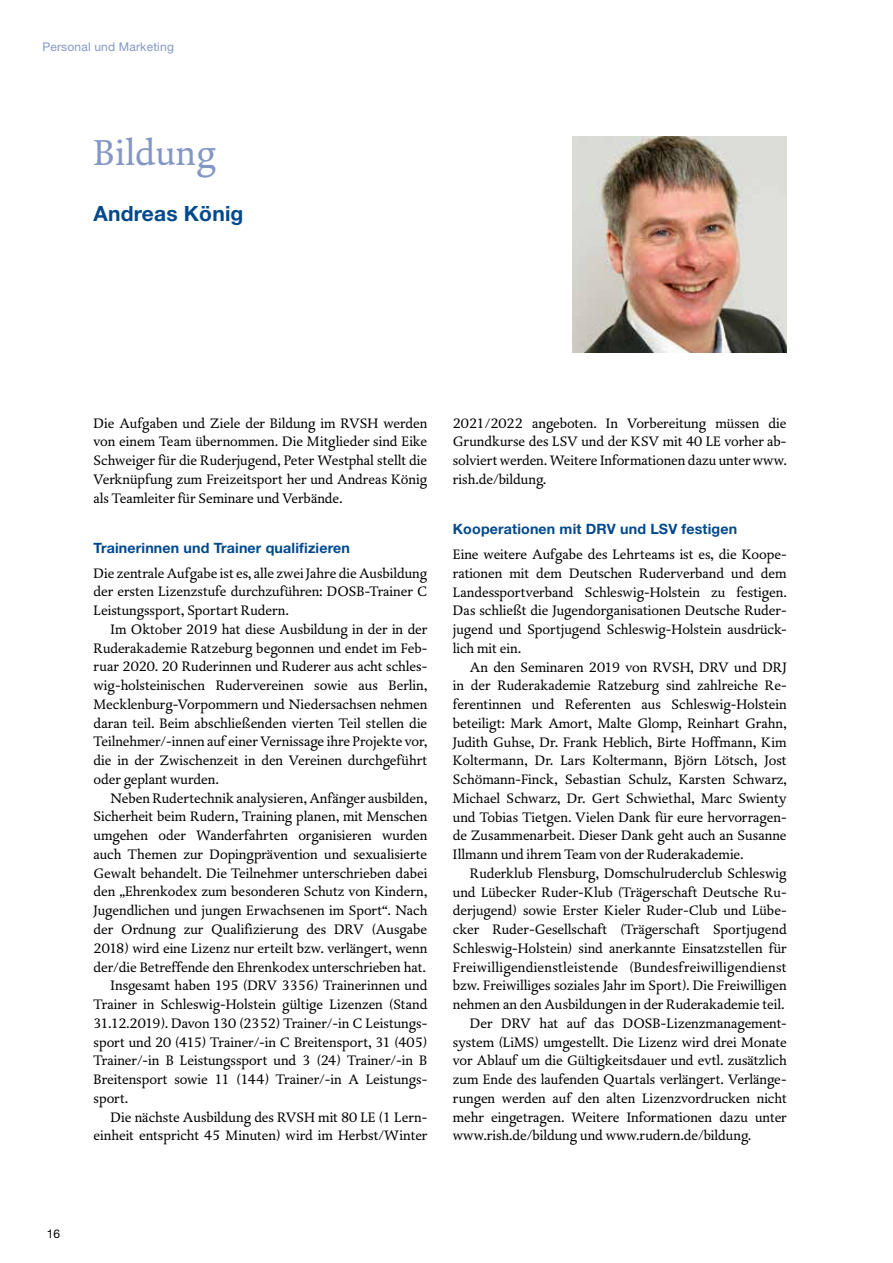
<style>
.page{position:relative;width:893px;height:1263px;background:#fff}
.page>*{position:absolute;margin:0;border:0;box-sizing:border-box;transform-origin:0 0}
.t1{font:37.5px "DTL Dorian ST";letter-spacing:.01em;color:#8497c4}
.t2{font:700 21px "Helvetica Neue LT Std";letter-spacing:.01em;color:#00498d}
.t3{font:14.25px/18.8px "DTL Dorian T";color:#000;text-align:justify}
.t4{font:700 14.25px "Helvetica Neue LT Std";letter-spacing:.01em;color:#00498d}
.t5{font:14.25px "DTL Dorian T";letter-spacing:.02em;color:#000}
.t6{font:12px "Helvetica Neue LT Std";letter-spacing:.015em;color:#8497c4}
.t7{font:12px "Helvetica Neue LT Std";color:#000}
</style>
<div class="page">
<img style="left:573px;top:136px;width:214px;height:217px">
<p class="t6" style="left:43px;top:40px;width:133px">Personal und Marketing</p>
<h1 class="t1" style="left:94px;top:131px;width:124px">Bildung</h1>
<h2 class="t2" style="left:94px;top:201px;width:151px">Andreas König</h2>
<p class="t3" style="left:94px;top:414px;width:335px">Die Aufgaben und Ziele der Bildung im RVSH werden von einem Team übernommen. Die Mitglieder sind Eike Schweiger für die Ruderjugend, Peter Westphal stellt die Verknüpfung zum Freizeitsport her und Andreas König als Teamleiter für Seminare und Verbände.</p>
<p class="t4" style="left:94px;top:539px;width:258px">Trainerinnen und Trainer qualifizieren</p>
<p class="t3" style="left:94px;top:564px;width:335px">Die zentrale Aufgabe ist es, alle zwei Jahre die Ausbildung der ersten Lizenzstufe durchzuführen: DOSB-Trainer C Leistungssport, Sportart Rudern.</p>
<p class="t3" style="left:94px;top:620px;width:335px;text-indent:17px">Im Oktober 2019 hat diese Ausbildung in der in der Ruderakademie Ratzeburg begonnen und endet im Feb&shy;ruar 2020. 20 Ruderinnen und Ruderer aus acht schles&shy;wig-holsteinischen Rudervereinen sowie aus Berlin, Mecklenburg-Vorpommern und Niedersachsen nehmen daran teil. Beim abschließenden vierten Teil stellen die Teilnehmer/-innen auf einer Vernissage ihre Projekte vor, die in der Zwischenzeit in den Vereinen durchgeführt oder geplant wurden.</p>
<p class="t3" style="left:111px;top:789px;width:318px">Neben Rudertechnik analysieren, Anfänger ausbilden,</p>
<p class="t3" style="left:94px;top:808px;width:335px">Sicherheit beim Rudern, Training planen, mit Menschen</p>
<p class="t3" style="left:94px;top:827px;width:335px">umgehen oder Wanderfahrten organisieren wurden</p>
<p class="t3" style="left:94px;top:845px;width:335px">auch Themen zur Dopingprävention und sexualisierte</p>
<p class="t3" style="left:94px;top:864px;width:335px">Gewalt behandelt. Die Teilnehmer unterschrieben dabei</p>
<p class="t3" style="left:94px;top:883px;width:335px">den „Ehrenkodex zum besonderen Schutz von Kindern,</p>
<p class="t3" style="left:94px;top:902px;width:335px">Jugendlichen und jungen Erwachsenen im Sport“. Nach</p>
<p class="t3" style="left:94px;top:920px;width:335px">der Ordnung zur Qualifizierung des DRV (Ausgabe</p>
<p class="t3" style="left:94px;top:939px;width:335px">2018) wird eine Lizenz nur erteilt bzw. verlängert, wenn</p>
<p class="t3" style="left:94px;top:958px;width:334px">der/die Betreffende den Ehrenkodex unterschrieben hat.</p>
<p class="t3" style="left:111px;top:977px;width:318px">Insgesamt haben 195 (DRV 3356) Trainerinnen und</p>
<p class="t3" style="left:94px;top:995px;width:335px">Trainer in Schleswig-Holstein gültige Lizenzen (Stand</p>
<p class="t3" style="left:94px;top:1014px;width:335px">31.12.2019). Davon 130 (2352) Trainer/-in C Leistungs-</p>
<p class="t3" style="left:94px;top:1033px;width:335px">sport und 20 (415) Trainer/-in C Breitensport, 31 (405)</p>
<p class="t3" style="left:94px;top:1052px;width:335px">Trainer/-in B Leistungssport und 3 (24) Trainer/-in B</p>
<p class="t3" style="left:94px;top:1070px;width:335px">Breitensport sowie 11 (144) Trainer/-in A Leistungs-</p>
<p class="t3" style="left:94px;top:1089px;width:36px">sport.</p>
<p class="t3" style="left:111px;top:1108px;width:317px">Die nächste Ausbildung des RVSH mit 80 LE (1 Lern-</p>
<p class="t3" style="left:94px;top:1127px;width:335px">einheit entspricht 45 Minuten) wird im Herbst/Winter</p>
<p class="t3" style="left:453px;top:414px;width:335px">2021/2022 angeboten. In Vorbereitung müssen die Grundkurse des LSV und der KSV mit 40 LE vorher ab&shy;solviert werden. Weitere Informationen dazu unter www. rish.de/bildung.</p>
<p class="t4" style="left:453px;top:520px;width:286px">Kooperationen mit DRV und LSV festigen</p>
<p class="t3" style="left:453px;top:545px;width:335px">Eine weitere Aufgabe des Lehrteams ist es, die Koope&shy;rationen mit dem Deutschen Ruderverband und dem Landessportverband Schleswig-Holstein zu festigen.<br>Das schließt die Jugendorganisationen Deutsche Ruder&shy;jugend und Sportjugend Schleswig-Holstein ausdrück&shy;lich mit ein.</p>
<p class="t3" style="left:453px;top:658px;width:335px;text-indent:17px">An den Seminaren 2019 von RVSH, DRV und DRJ in der Ruderakademie Ratzeburg sind zahlreiche Re&shy;ferentinnen und Referenten aus Schleswig-Holstein beteiligt: Mark Amort, Malte Glomp, Reinhart Grahn, Judith Guhse, Dr. Frank Heblich, Birte Hoffmann, Kim Koltermann, Dr. Lars Koltermann, Björn Lötsch, Jost Schömann-Finck, Sebastian Schulz, Karsten Schwarz, Michael Schwarz, Dr. Gert Schwiethal, Marc Swienty und Tobias Tietgen. Vielen Dank für eure hervorragen&shy;de Zusammenarbeit. Dieser Dank geht auch an Susanne Illmann und ihrem Team von der Ruderakademie.</p>
<p class="t3" style="left:470px;top:864px;width:318px">Ruderklub Flensburg, Domschulruderclub Schleswig</p>
<p class="t3" style="left:453px;top:883px;width:335px">und Lübecker Ruder-Klub (Trägerschaft Deutsche Ru-</p>
<p class="t3" style="left:453px;top:902px;width:335px">derjugend) sowie Erster Kieler Ruder-Club und Lübe-</p>
<p class="t3" style="left:453px;top:921px;width:335px">cker Ruder-Gesellschaft (Trägerschaft Sportjugend</p>
<p class="t3" style="left:453px;top:939px;width:335px">Schleswig-Holstein) sind anerkannte Einsatzstellen für</p>
<p class="t5" style="left:453px;top:958px;width:335px">Freiwilligendienstleistende (Bundesfreiwilligendienst</p>
<p class="t3" style="left:453px;top:977px;width:335px">bzw. Freiwilliges soziales Jahr im Sport). Die Freiwilligen</p>
<p class="t3" style="left:453px;top:996px;width:333px">nehmen an den Ausbildungen in der Ruderakademie teil.</p>
<p class="t3" style="left:470px;top:1014px;width:317px">Der DRV hat auf das DOSB-Lizenzmanagement-</p>
<p class="t3" style="left:453px;top:1033px;width:335px">system (LiMS) umgestellt. Die Lizenz wird drei Monate</p>
<p class="t3" style="left:453px;top:1052px;width:335px">vor Ablauf um die Gültigkeitsdauer und evtl. zusätzlich</p>
<p class="t3" style="left:453px;top:1071px;width:335px">zum Ende des laufenden Quartals verlängert. Verlänge-</p>
<p class="t3" style="left:453px;top:1089px;width:335px">rungen werden auf den alten Lizenzvordrucken nicht</p>
<p class="t3" style="left:453px;top:1108px;width:335px">mehr eingetragen. Weitere Informationen dazu unter</p>
<p class="t3" style="left:453px;top:1127px;width:300px">www.rish.de/bildung und www.rudern.de/bildung.</p>
<p class="t7" style="left:47px;top:1226px;width:15px">16</p>
</div>
